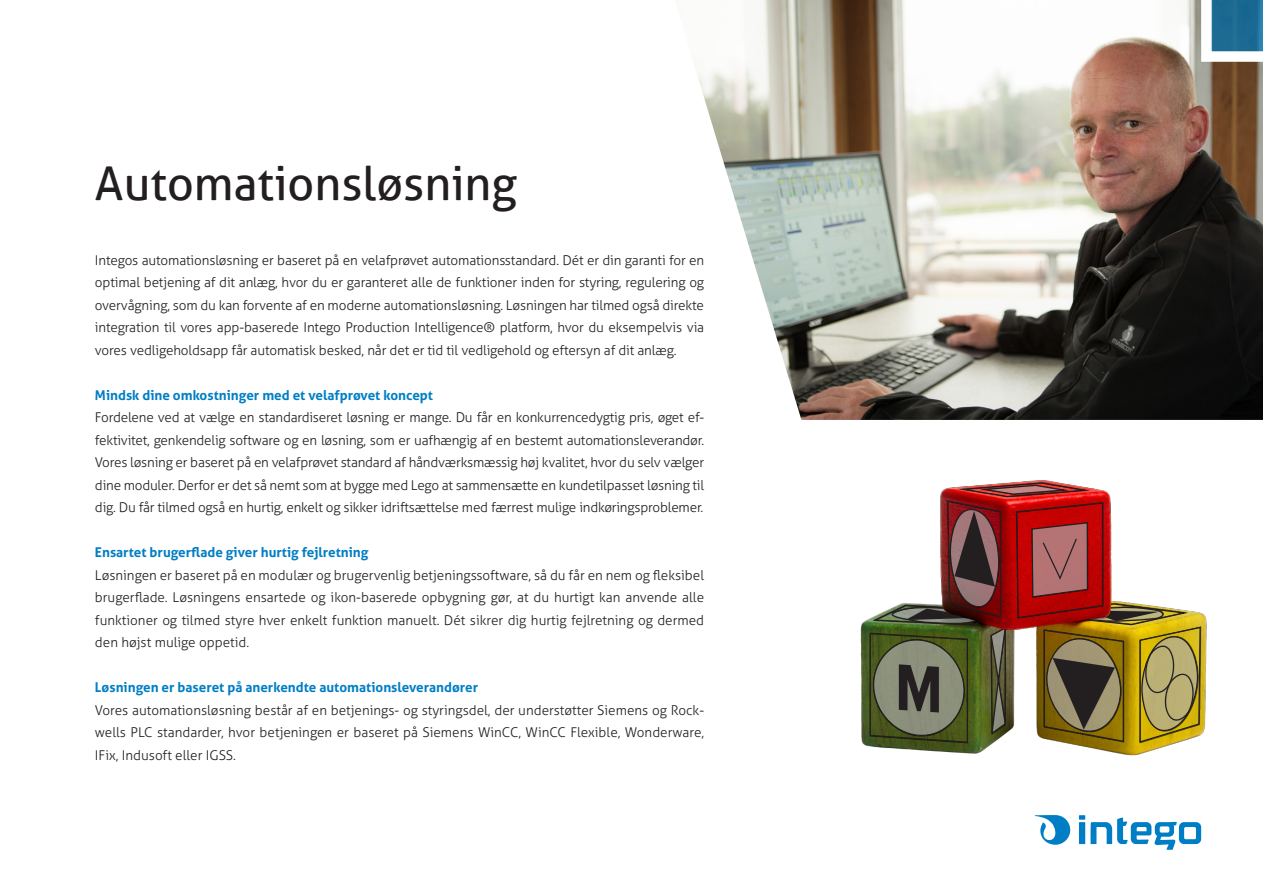
<style>
.page{position:relative;width:1263px;height:893px;background:#fff}
.page>*{position:absolute;margin:0;border:0;box-sizing:border-box;transform-origin:0 0}
.t1{font:46.5px "Aller";color:#231f20}
.t2{font:300 13.5px/22.5px "Aller";letter-spacing:-.01em;color:#231f20;text-align:justify}
.t3{font:700 13.5px "Aller";color:#007ec5}
</style>
<div class="page">
<img style="left:697px;top:0;width:566px;height:420px">
<svg style="left:1196px;top:0;width:67px;height:67px"></svg>
<img style="left:860px;top:480px;width:347px;height:276px">
<img style="left:869px;top:482px;width:332px;height:262px">
<svg style="left:1079px;top:815px;width:122px;height:35px"></svg>
<svg style="left:1035px;top:815px;width:35px;height:30px"></svg>
<h1 class="t1" style="left:95px;top:155px;width:424px">Automationsløsning</h1>
<p class="t2" style="left:95px;top:249px;width:611px">Integos automationsløsning er baseret på en velafprøvet automationsstandard. Dét er din garanti for en optimal betjening af dit anlæg, hvor du er garanteret alle de funktioner inden for styring, regulering og overvågning, som du kan forvente af en moderne automationsløsning. Løsningen har tilmed også direkte integration til vores app-baserede Intego Production Intelligence® platform, hvor du eksempelvis via vores vedligeholdsapp får automatisk besked, når det er tid til vedligehold og eftersyn af dit anlæg.</p>
<p class="t3" style="left:95px;top:386px;width:340px">Mindsk dine omkostninger med et velafprøvet koncept</p>
<p class="t2" style="left:95px;top:406px;width:611px">Fordelene ved at vælge en standardiseret løsning er mange. Du får en konkurrencedygtig pris, øget ef&shy;fektivitet, genkendelig software og en løsning, som er uafhængig af en bestemt automationsleverandør.<br>Vores løsning er baseret på en velafprøvet standard af håndværksmæssig høj kvalitet, hvor du selv vælger dine moduler. Derfor er det så nemt som at bygge med Lego at sammensætte en kundetilpasset løsning til dig. Du får tilmed også en hurtig, enkelt og sikker idriftsættelse med færrest mulige indkøringsproblemer.</p>
<p class="t3" style="left:95px;top:544px;width:275px">Ensartet brugerflade giver hurtig fejlretning</p>
<p class="t2" style="left:95px;top:564px;width:611px">Løsningen er baseret på en modulær og brugervenlig betjeningssoftware, så du får en nem og fleksibel brugerflade. Løsningens ensartede og ikon-baserede opbygning gør, at du hurtigt kan anvende alle funktioner og tilmed styre hver enkelt funktion manuelt. Dét sikrer dig hurtig fejlretning og dermed den højst mulige oppetid.</p>
<p class="t3" style="left:95px;top:679px;width:385px">Løsningen er baseret på anerkendte automationsleverandører</p>
<p class="t2" style="left:95px;top:699px;width:611px">Vores automationsløsning består af en betjenings- og styringsdel, der understøtter Siemens og Rock&shy;wells PLC standarder, hvor betjeningen er baseret på Siemens WinCC, WinCC Flexible, Wonderware, IFix, Indusoft eller IGSS.</p>
</div>
